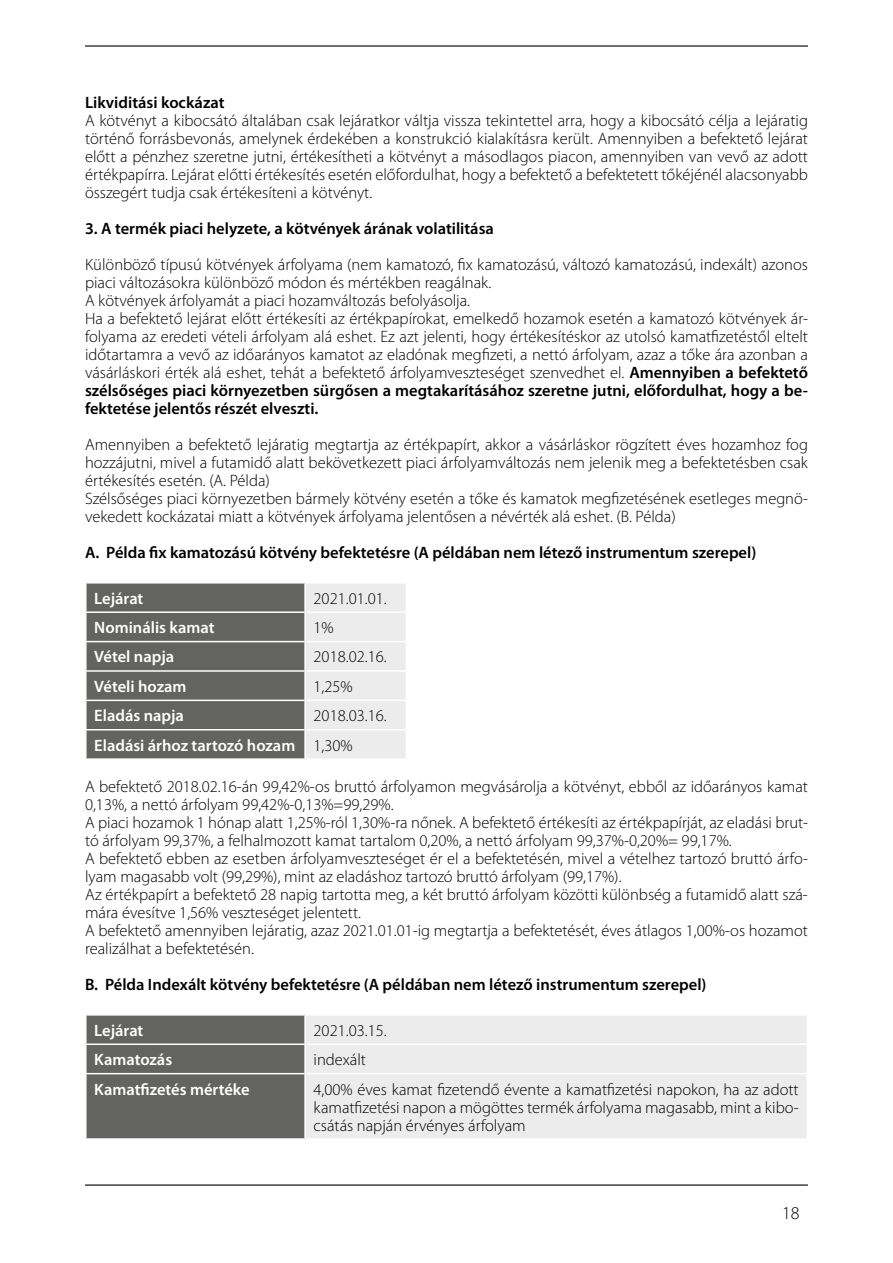
<style>
.page{position:relative;width:893px;height:1263px;background:#fff}
.page>*{position:absolute;margin:0;border:0;box-sizing:border-box;transform-origin:0 0}
.t1{font:300 18px "Myriad Pro";color:#000}
.t2{font:300 16.5px/18px "Myriad Pro";color:#000}
.t3{font:600 16.5px "Myriad Pro";color:#000}
.t4{font:600 16.5px/29.4px "Myriad Pro";color:#fff}
.s1{font-weight:600}
.s2{font-weight:300;color:#000}
</style>
<div class="page">
<hr style="left:85px;top:45px;width:723px;height:2px;background:#000">
<hr style="left:85px;top:1184px;width:723px;height:1px;background:#000">
<svg style="left:86px;top:583px;width:320px;height:175px;background:#949492"></svg>
<div style="left:87px;top:1016px;width:217px;height:122px;background:#636361"></div>
<div style="left:306px;top:1016px;width:500px;height:122px;background:#ececec"></div>
<hr style="left:85px;top:1043px;width:220px;height:2px;background:#fff">
<hr style="left:305px;top:1043px;width:503px;height:2px;background:#fff">
<hr style="left:85px;top:1073px;width:220px;height:1px;background:#fff">
<hr style="left:305px;top:1073px;width:503px;height:1px;background:#fff">
<p class="t3" style="left:85px;top:92px;width:141px">Likviditási kockázat</p>
<p class="t2" style="left:85px;top:111px;width:724px;text-align:justify">A kötvényt a kibocsátó általában csak lejáratkor váltja vissza tekintettel arra, hogy a kibocsátó célja a lejáratig történő forrásbevonás, amelynek érdekében a konstrukció kialakításra került. Amennyiben a befektető lejárat előtt a pénzhez szeretne jutni, értékesítheti a kötvényt a másodlagos piacon, amennyiben van vevő az adott értékpapírra. Lejárat előtti értékesítés esetén előfordulhat, hogy a befektető a befektetett tőkéjénél alacsonyabb összegért tudja csak értékesíteni a kötvényt.</p>
<p class="t3" style="left:85px;top:218px;width:410px">3. A termék piaci helyzete, a kötvények árának volatilitása</p>
<p class="t2" style="left:85px;top:255px;width:724px">Különböző típusú kötvények árfolyama (nem kamatozó, fix kamatozású, változó kamatozású, indexált) azonos piaci változásokra különböző módon és mértékben reagálnak.<br>A kötvények árfolyamát a piaci hozamváltozás befolyásolja.<br>Ha a befektető lejárat előtt értékesíti az értékpapírokat, emelkedő hozamok esetén a kamatozó kötvények ár&shy;folyama az eredeti vételi árfolyam alá eshet. Ez azt jelenti, hogy értékesítéskor az utolsó kamatfizetéstől eltelt időtartamra a vevő az időarányos kamatot az eladónak megfizeti, a nettó árfolyam, azaz a tőke ára azonban a vásárláskori érték alá eshet, tehát a befektető árfolyamveszteséget szenvedhet el. <span class="s1">Amennyiben a befektető szélsőséges piaci környezetben sürgősen a megtakarításához szeretne jutni, előfordulhat, hogy a be&shy;fektetése jelentős részét elveszti.</span></p>
<p class="t2" style="left:85px;top:435px;width:724px">Amennyiben a befektető lejáratig megtartja az értékpapírt, akkor a vásárláskor rögzített éves hozamhoz fog hozzájutni, mivel a futamidő alatt bekövetkezett piaci árfolyamváltozás nem jelenik meg a befektetésben csak értékesítés esetén. (A. Példa)<br>Szélsőséges piaci környezetben bármely kötvény esetén a tőke és kamatok megfizetésének esetleges megnö&shy;vekedett kockázatai miatt a kötvények árfolyama jelentősen a névérték alá eshet. (B. Példa)</p>
<p class="t3" style="left:85px;top:542px;width:673px">A. Példa fix kamatozású kötvény befektetésre (A példában nem létező instrumentum szerepel)</p>
<p class="t4" style="left:94px;top:583px;width:51px">Lejárat</p>
<p class="t2" style="left:314px;top:589px;width:75px">2021.01.01.</p>
<p class="t4" style="left:94px;top:612px;width:122px">Nominális kamat</p>
<p class="t2" style="left:314px;top:618px;width:22px">1%</p>
<p class="t4" style="left:94px;top:642px;width:81px">Vétel napja</p>
<p class="t2" style="left:314px;top:648px;width:75px">2018.02.16.</p>
<p class="t4" style="left:94px;top:671px;width:94px">Vételi hozam</p>
<p class="t2" style="left:314px;top:677px;width:41px">1,25%</p>
<p class="t4" style="left:94px;top:701px;width:91px">Eladás napja</p>
<p class="t4" style="left:94px;top:701px;width:294px;text-indent:219px"><span class="s2">2018.03.16.<br></span>Eladási árhoz tartozó hozam <span class="s2">1,30%</span></p>
<p class="t2" style="left:85px;top:777px;width:724px">A befektető 2018.02.16-án 99,42%-os bruttó árfolyamon megvásárolja a kötvényt, ebből az időarányos kamat 0,13%, a nettó árfolyam 99,42%-0,13%=99,29%.<br>A piaci hozamok 1 hónap alatt 1,25%-ról 1,30%-ra nőnek. A befektető értékesíti az értékpapírját, az eladási brut&shy;tó árfolyam 99,37%, a felhalmozott kamat tartalom 0,20%, a nettó árfolyam 99,37%-0,20%= 99,17%.<br>A befektető ebben az esetben árfolyamveszteséget ér el a befektetésén, mivel a vételhez tartozó bruttó árfo&shy;lyam magasabb volt (99,29%), mint az eladáshoz tartozó bruttó árfolyam (99,17%).<br>Az értékpapírt a befektető 28 napig tartotta meg, a két bruttó árfolyam közötti különbség a futamidő alatt szá&shy;mára évesítve 1,56% veszteséget jelentett.<br>A befektető amennyiben lejáratig, azaz 2021.01.01-ig megtartja a befektetését, éves átlagos 1,00%-os hozamot realizálhat a befektetésén.</p>
<p class="t3" style="left:85px;top:974px;width:623px">B. Példa Indexált kötvény befektetésre (A példában nem létező instrumentum szerepel)</p>
<p class="t4" style="left:94px;top:1015px;width:51px">Lejárat</p>
<p class="t2" style="left:314px;top:1021px;width:75px">2021.03.15.</p>
<p class="t4" style="left:94px;top:1044px;width:79px">Kamatozás</p>
<p class="t2" style="left:314px;top:1050px;width:54px">indexált</p>
<p class="t4" style="left:94px;top:1074px;width:157px">Kamatfizetés mértéke</p>
<p class="t2" style="left:314px;top:1080px;width:487px;text-align:justify">4,00% éves kamat fizetendő évente a kamatfizetési napokon, ha az adott kamatfizetési napon a mögöttes termék árfolyama magasabb, mint a kibo&shy;csátás napján érvényes árfolyam</p>
<p class="t1" style="left:782px;top:1202px;width:19px">18</p>
</div>
